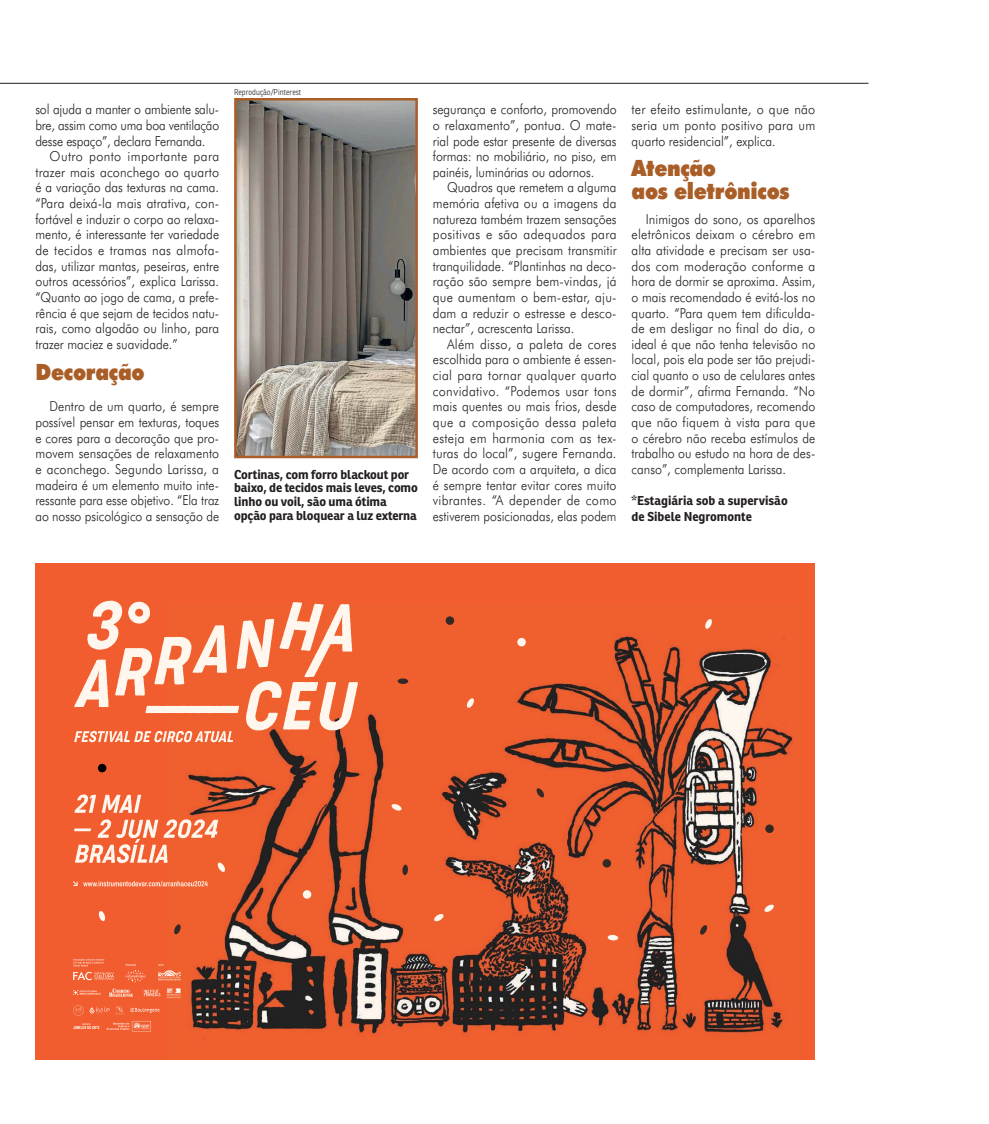
<style>
.page{position:relative;width:989px;height:1124px;background:#fff}
.page>*{position:absolute;margin:0;border:0;box-sizing:border-box;transform-origin:0 0}
.t1{font:900 22.5px/23.1px "Futura BT";letter-spacing:-.015em;color:#aa5e27;scale:.9 1}
.t2{font:300 13.75px/15.6px "Futura BT";color:#231f20;text-align:justify;scale:.91 1}
.t3{font:300 13.75px/15.6px "Futura BT";color:#231f20;text-align:justify;scale:.92 1}
.t4{font:300 13.75px/15.6px "Futura BT";color:#231f20;text-align:justify;scale:.89 1}
.t5{font:300 13.75px/15.6px "Futura BT";color:#231f20;text-align:justify;scale:.9 1}
.t6{font:300 13.75px "Futura BT";letter-spacing:.02em;color:#231f20;scale:.92 1}
.t7{font:300 13.75px "Futura BT";letter-spacing:.03em;color:#231f20;scale:.92 1}
.t8{font:700 12.5px/13.8px "Ronnia";letter-spacing:-.01em;color:#231f20}
.t9{font:300 8.12px "Ronnia";color:#231f20;scale:.9 1}
</style>
<div class="page">
<hr style="left:0;top:83px;width:868px;height:1px;background:#231f20">
<img style="left:238px;top:102px;width:176px;height:352px">
<div style="left:234px;top:98px;width:184px;height:360px;border:3px solid #aa5e27"></div>
<div style="left:35px;top:563px;width:780px;height:496px;background:#f15d2f"></div>
<img style="left:175px;top:665px;width:619px;height:372px">
<svg style="left:98px;top:601px;width:676px;height:320px"></svg>
<svg style="left:174px;top:924px;width:7px;height:10px"></svg>
<svg style="left:700px;top:925px;width:7px;height:9px"></svg>
<img style="left:391px;top:618px;width:321px;height:192px">
<img style="left:217px;top:697px;width:401px;height:243px">
<svg style="left:765px;top:824px;width:9px;height:8px"></svg>
<svg style="left:445px;top:616px;width:9px;height:8px"></svg>
<svg style="left:602px;top:858px;width:9px;height:9px"></svg>
<svg style="left:74px;top:637px;width:452px;height:261px"></svg>
<svg style="left:73px;top:794px;width:145px;height:92px"></svg>
<svg style="left:73px;top:958px;width:108px;height:73px"></svg>
<p class="t5" style="left:35px;top:103px;width:206px">sol ajuda a manter o ambiente salu-</p>
<p class="t4" style="left:35px;top:118px;width:208px">bre, assim como uma boa ventilação</p>
<p class="t5" style="left:35px;top:134px;width:190px">desse espaço”, declara Fernanda.</p>
<p class="t7" style="left:50px;top:151px;width:186px">Outro ponto importante para</p>
<p class="t2" style="left:35px;top:165px;width:203px">trazer mais aconchego ao quarto</p>
<p class="t5" style="left:35px;top:181px;width:206px">é a variação das texturas na cama.</p>
<p class="t2" style="left:35px;top:196px;width:203px">“Para deixá-la mais atrativa, con-</p>
<p class="t4" style="left:35px;top:212px;width:208px">fortável e induzir o corpo ao relaxa-</p>
<p class="t5" style="left:35px;top:228px;width:206px">mento, é interessante ter variedade</p>
<p class="t6" style="left:35px;top:244px;width:201px">de tecidos e tramas nas almofa-</p>
<p class="t5" style="left:35px;top:259px;width:206px">das, utilizar mantas, peseiras, entre</p>
<p class="t5" style="left:35px;top:274px;width:206px">outros acessórios”, explica Larissa.</p>
<p class="t4" style="left:35px;top:290px;width:208px">“Quanto ao jogo de cama, a prefe-</p>
<p class="t4" style="left:35px;top:306px;width:208px">rência é que sejam de tecidos natu-</p>
<p class="t5" style="left:35px;top:321px;width:206px">rais, como algodão ou linho, para</p>
<p class="t5" style="left:35px;top:337px;width:160px">trazer maciez e suavidade.”</p>
<h1 class="t1" style="left:35px;top:362px;width:123px">Decoração</h1>
<p class="t2" style="left:35px;top:399px;width:203px;text-indent:14px">Dentro de um quarto, é sempre possível pensar em texturas, toques e cores para a decoração que pro&shy;movem sensações de relaxamento e aconchego. Segundo Larissa, a madeira é um elemento muito inte&shy;ressante para esse objetivo. “Ela traz ao nosso psicológico a sensação de</p>
<p class="t9" style="left:234px;top:88px;width:76px">Reprodução/Pinterest</p>
<p class="t8" style="left:234px;top:468px;width:185px">Cortinas, com forro blackout por baixo, de tecidos mais leves, como linho ou voil, são uma ótima opção para bloquear a luz externa</p>
<p class="t5" style="left:433px;top:103px;width:206px">segurança e conforto, promovendo o relaxamento”, pontua. O mate&shy;rial pode estar presente de diversas formas: no mobiliário, no piso, em painéis, luminárias ou adornos.</p>
<p class="t4" style="left:433px;top:181px;width:208px;text-indent:14px">Quadros que remetem a alguma memória afetiva ou a imagens da natureza também trazem sensações positivas e são adequados para ambientes que precisam transmitir tranquilidade. “Plantinhas na deco&shy;ração são sempre bem-vindas, já que aumentam o bem-estar, aju&shy;dam a reduzir o estresse e desco&shy;nectar”, acrescenta Larissa.</p>
<p class="t3" style="left:433px;top:337px;width:201px;text-indent:14px">Além disso, a paleta de cores escolhida para o ambiente é essen&shy;cial para tornar qualquer quarto convidativo. “Podemos usar tons mais quentes ou mais frios, desde que a composição dessa paleta esteja em harmonia com as tex&shy;turas do local”, sugere Fernanda.<br>De acordo com a arquiteta, a dica é sempre tentar evitar cores muito vibrantes. “A depender de como estiverem posicionadas, elas podem</p>
<p class="t3" style="left:631px;top:103px;width:201px">ter efeito estimulante, o que não seria um ponto positivo para um quarto residencial”, explica.</p>
<h1 class="t1" style="left:631px;top:158px;width:177px">Atenção<br>aos eletrônicos</h1>
<p class="t2" style="left:631px;top:212px;width:203px;text-indent:14px">Inimigos do sono, os aparelhos eletrônicos deixam o cérebro em alta atividade e precisam ser usa&shy;dos com moderação conforme a hora de dormir se aproxima. Assim, o mais recomendado é evitá-los no quarto. “Para quem tem dificulda&shy;de em desligar no final do dia, o ideal é que não tenha televisão no local, pois ela pode ser tão prejudi&shy;cial quanto o uso de celulares antes de dormir”, afirma Fernanda. “No caso de computadores, recomendo que não fiquem à vista para que o cérebro não receba estímulos de trabalho ou estudo na hora de des&shy;canso”, complementa Larissa.</p>
<p class="t8" style="left:631px;top:494px;width:158px;line-height:15.6px">*Estagiária sob a supervisão de Sibele Negromonte</p>
</div>
